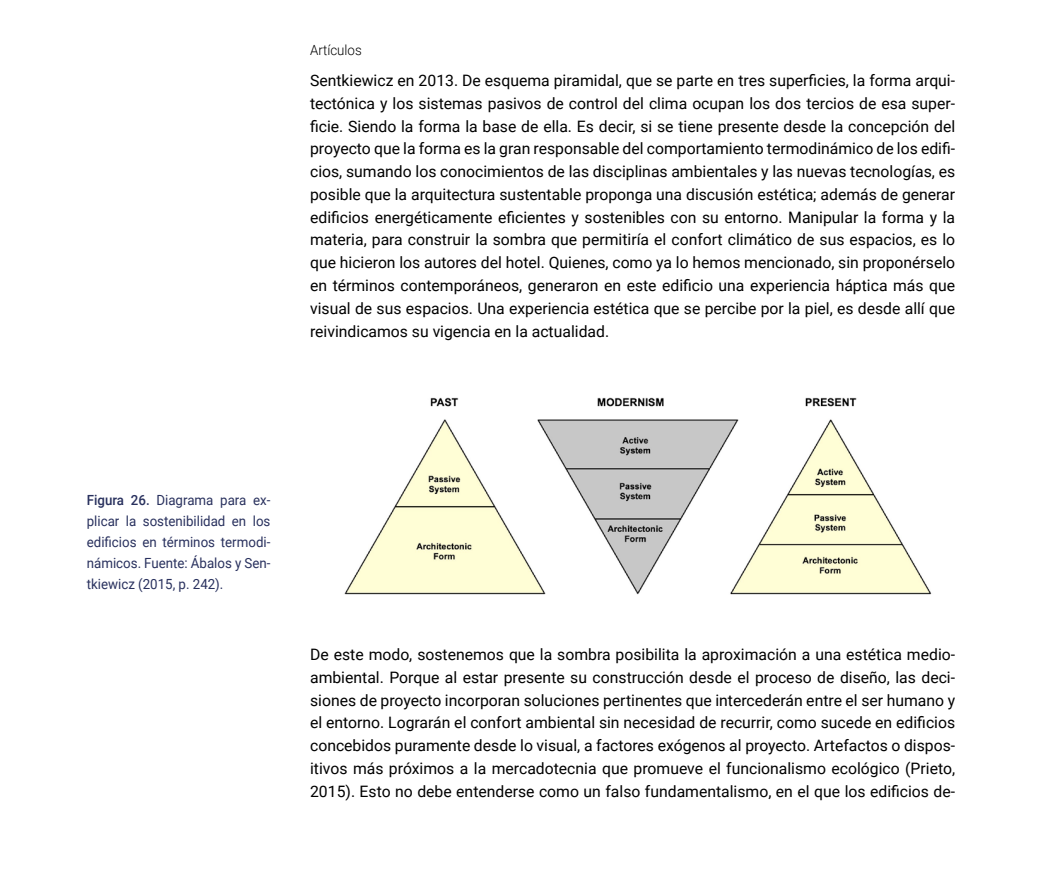
<style>
.page{position:relative;width:1042px;height:893px;background:#fff}
.page>*{position:absolute;margin:0;border:0;box-sizing:border-box;transform-origin:0 0}
.Heading_1{font:15.75px/22.8px "Roboto";color:#000;text-align:justify}
.Resaltado_texto_-_II{font:14px/21px "Roboto";color:#29315e;text-align:justify;scale:.95 1}
.Resaltado_texto_-_II-2{font:300 14px "Roboto";color:#000;scale:.95 1}
.s1{font-weight:500}
</style>
<div class="page">
<img style="left:344px;top:397px;width:588px;height:198px">
<p class="Resaltado_texto_-_II-2" style="left:310px;top:40px;width:56px">Artículos</p>
<p class="Heading_1" style="left:310px;top:69px;width:646px">Sentkiewicz en 2013. De esquema piramidal, que se parte en tres superficies, la forma arqui&shy;tectónica y los sistemas pasivos de control del clima ocupan los dos tercios de esa super&shy;ficie. Siendo la forma la base de ella. Es decir, si se tiene presente desde la concepción del proyecto que la forma es la gran responsable del comportamiento termodinámico de los edifi&shy;cios, sumando los conocimientos de las disciplinas ambientales y las nuevas tecnologías, es posible que la arquitectura sustentable proponga una discusión estética; además de generar edificios energéticamente eficientes y sostenibles con su entorno. Manipular la forma y la materia, para construir la sombra que permitiría el confort climático de sus espacios, es lo que hicieron los autores del hotel. Quienes, como ya lo hemos mencionado, sin proponérselo en términos contemporáneos, generaron en este edificio una experiencia háptica más que visual de sus espacios. Una experiencia estética que se percibe por la piel, es desde allí que reivindicamos su vigencia en la actualidad.</p>
<p class="Resaltado_texto_-_II" style="left:87px;top:489px;width:195px"><span class="s1">Figura 26.</span> Diagrama para ex&shy;plicar la sostenibilidad en los edificios en términos termodi&shy;námicos. Fuente: Ábalos y Sen&shy;tkiewicz (2015, p. 242).</p>
<p class="Heading_1" style="left:310px;top:642px;width:646px">De este modo, sostenemos que la sombra posibilita la aproximación a una estética medio&shy;ambiental. Porque al estar presente su construcción desde el proceso de diseño, las deci&shy;siones de proyecto incorporan soluciones pertinentes que intercederán entre el ser humano y el entorno. Lograrán el confort ambiental sin necesidad de recurrir, como sucede en edificios concebidos puramente desde lo visual, a factores exógenos al proyecto. Artefactos o dispos&shy;itivos más próximos a la mercadotecnia que promueve el funcionalismo ecológico (Prieto, 2015). Esto no debe entenderse como un falso fundamentalismo, en el que los edificios de-</p>
</div>
